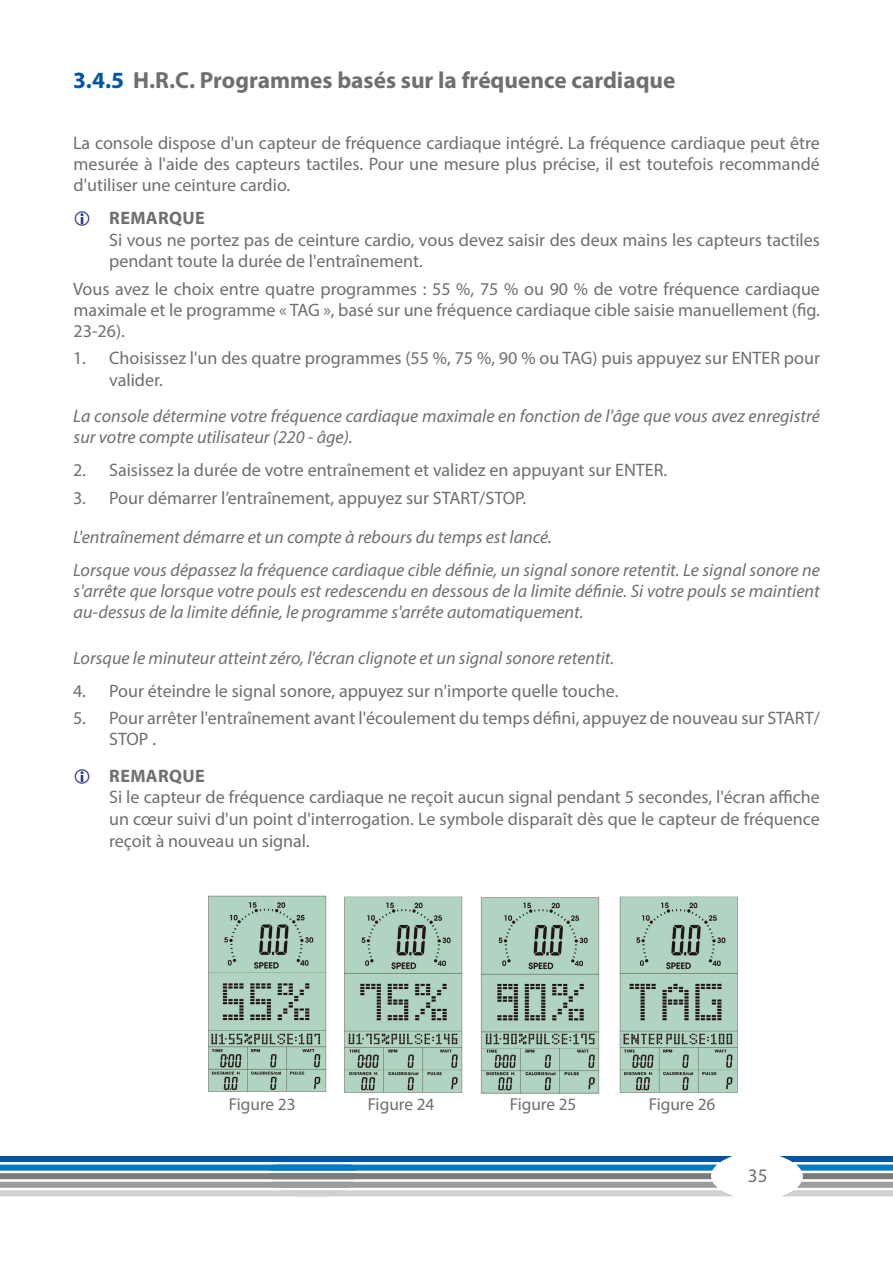
<style>
.page{position:relative;width:893px;height:1263px;background:#fff}
.page>*{position:absolute;margin:0;border:0;box-sizing:border-box;transform-origin:0 0}
.t1{font:700 23.4px "Myriad Pro";color:#706f6f}
.t2{font:19.2px "Myriad Pro";color:#706f6f}
.t3{font:18px/21.1px "Myriad Pro";color:#706f6f;text-align:justify}
.t4{font:italic 18px/21.1px "Myriad Pro";color:#706f6f}
.t5{font:700 18px "Myriad Pro";letter-spacing:.02em;color:#706f6f}
.t6{font:17.25px "Myriad Pro";color:#706f6f}
.s1{color:#0056a4}
</style>
<div class="page">
<img style="left:208px;top:895px;width:530px;height:199px">
<svg style="left:779px;top:1156px;width:114px;height:40px"></svg>
<svg style="left:0;top:1156px;width:733px;height:40px"></svg>
<p class="t1" style="left:73px;top:64px;width:604px"><span class="s1">3.4.5</span> H.R.C. Programmes basés sur la fréquence cardiaque</p>
<p class="t3" style="left:73px;top:132px;width:748px">La console dispose d'un capteur de fréquence cardiaque intégré. La fréquence cardiaque peut être mesurée à l'aide des capteurs tactiles. Pour une mesure plus précise, il est toutefois recommandé d'utiliser une ceinture cardio.</p>
<p class="t5" style="left:109px;top:206px;width:97px">REMARQUE</p>
<p class="t3" style="left:109px;top:229px;width:712px;line-height:21.6px">Si vous ne portez pas de ceinture cardio, vous devez saisir des deux mains les capteurs tactiles pendant toute la durée de l'entraînement.</p>
<p class="t3" style="left:73px;top:278px;width:748px">Vous avez le choix entre quatre programmes : 55 %, 75 % ou 90 % de votre fréquence cardiaque maximale et le programme « TAG », basé sur une fréquence cardiaque cible saisie manuellement (fig.<br>23-26).</p>
<p class="t3" style="left:109px;top:347px;width:712px;text-indent:-36px">1. Choisissez l'un des quatre programmes (55 %, 75 %, 90 % ou TAG) puis appuyez sur ENTER pour valider.</p>
<p class="t4" style="left:73px;top:405px;width:748px">La console détermine votre fréquence cardiaque maximale en fonction de l'âge que vous avez enregistré sur votre compte utilisateur (220 - âge).</p>
<p class="t3" style="left:73px;top:459px;width:596px">2. Saisissez la durée de votre entraînement et validez en appuyant sur ENTER.</p>
<p class="t3" style="left:73px;top:487px;width:455px">3. Pour démarrer l’entraînement, appuyez sur START/STOP.</p>
<p class="t4" style="left:73px;top:520px;width:748px;line-height:33.3px">L'entraînement démarre et un compte à rebours du temps est lancé.<br>Lorsque vous dépassez la fréquence cardiaque cible définie, un signal sonore retentit. Le signal sonore ne</p>
<p class="t4" style="left:74px;top:580px;width:748px">s'arrête que lorsque votre pouls est redescendu en dessous de la limite définie. Si votre pouls se maintient au-dessus de la limite définie, le programme s'arrête automatiquement.</p>
<p class="t4" style="left:73px;top:647px;width:543px">Lorsque le minuteur atteint zéro, l'écran clignote et un signal sonore retentit.</p>
<p class="t3" style="left:73px;top:680px;width:547px">4. Pour éteindre le signal sonore, appuyez sur n'importe quelle touche.</p>
<p class="t3" style="left:109px;top:707px;width:712px;text-indent:-36px">5. Pour arrêter l'entraînement avant l'écoulement du temps défini, appuyez de nouveau sur START/<br>STOP .</p>
<p class="t5" style="left:109px;top:764px;width:97px">REMARQUE</p>
<p class="t3" style="left:109px;top:786px;width:712px;line-height:21.6px">Si le capteur de fréquence cardiaque ne reçoit aucun signal pendant 5 secondes, l'écran affiche un cœur suivi d'un point d'interrogation. Le symbole disparaît dès que le capteur de fréquence reçoit à nouveau un signal.</p>
<p class="t6" style="left:229px;top:1093px;width:68px">Figure 23</p>
<p class="t6" style="left:368px;top:1093px;width:68px">Figure 24</p>
<p class="t6" style="left:510px;top:1093px;width:68px">Figure 25</p>
<p class="t6" style="left:649px;top:1093px;width:68px">Figure 26</p>
<p class="t2" style="left:748px;top:1164px;width:21px">35</p>
</div>
